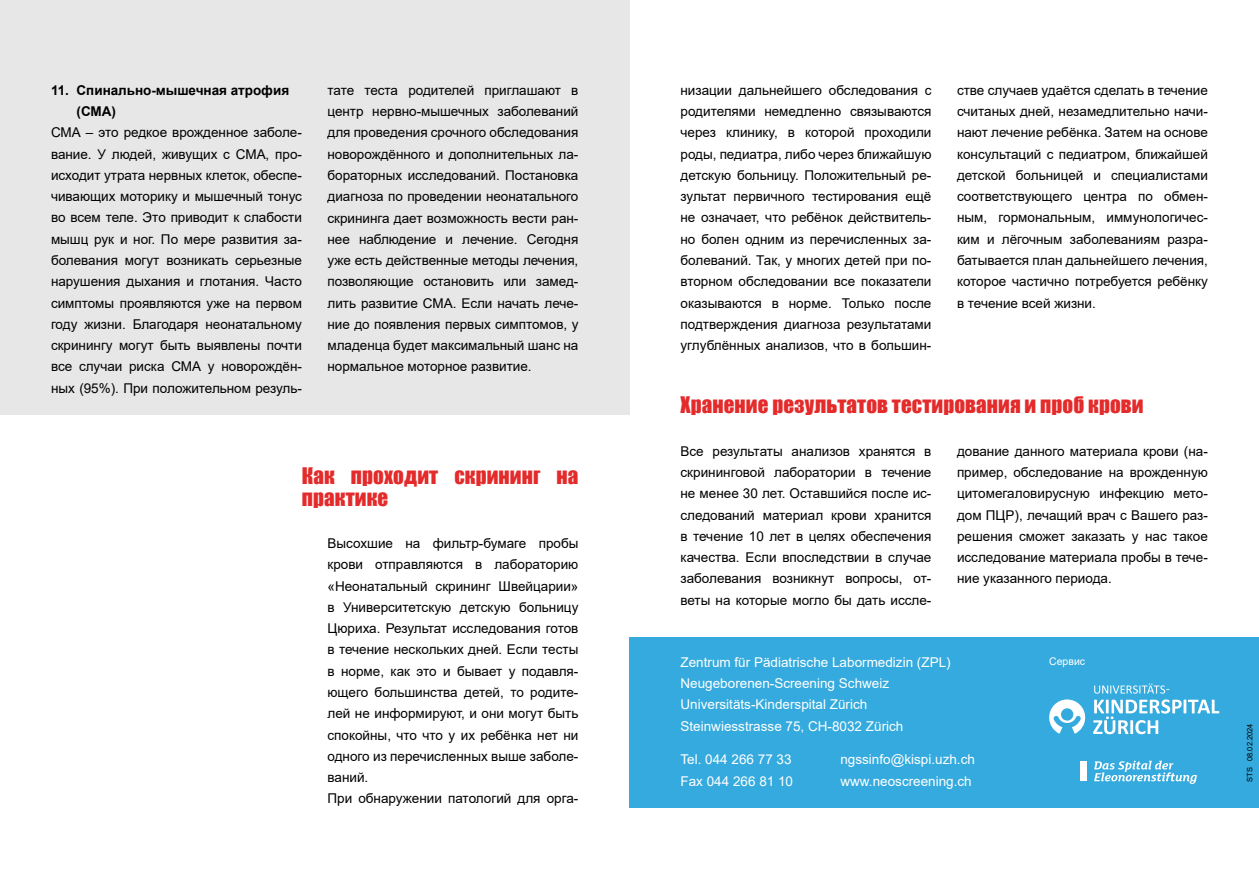
<style>
.page{position:relative;width:1259px;height:893px;background:#fff}
.page>*{position:absolute;margin:0;border:0;box-sizing:border-box;transform-origin:0 0}
.t1{font:21px/21.3px "Impact";letter-spacing:.005em;color:#e42b2b}
.t2{font:13.5px/21.3px "Arial";color:#000;text-align:justify}
.t3{font:13.5px/21.3px "Arial";color:#fff}
.t4{font:700 13.5px/21.3px "Arial";color:#000}
.t5{font:10.5px "Arial";color:#fff}
.t6{font:7.5px "Arial";color:#000}
</style>
<div class="page">
<div style="left:629px;top:638px;width:630px;height:170px;background:#35aade"></div>
<div style="left:0;top:0;width:629px;height:415px;background:#e7e7e7"></div>
<div style="left:1080px;top:761px;width:7px;height:20px;background:#fff"></div>
<svg style="left:1094px;top:761px;width:103px;height:23px"></svg>
<svg style="left:1093px;top:683px;width:126px;height:51px"></svg>
<svg style="left:1049px;top:699px;width:36px;height:35px"></svg>
<p class="t4" style="left:77px;top:80px;width:214px;text-indent:-26px">11. Спинально-мышечная атрофия (СМА)</p>
<p class="t2" style="left:51px;top:122px;width:252px">СМА – это редкое врожденное заболе&shy;вание. У людей, живущих с СМА, про&shy;исходит утрата нервных клеток, обеспе&shy;чивающих моторику и мышечный тонус во всем теле. Это приводит к слабости мышц рук и ног. По мере развития за&shy;болевания могут возникать серьезные нарушения дыхания и глотания. Часто симптомы проявляются уже на первом году жизни. Благодаря неонатальному скринингу могут быть выявлены почти все случаи риска СМА у новорождён&shy;ных (95%). При положительном резуль-</p>
<p class="t2" style="left:327px;top:79px;width:252px">тате теста родителей приглашают в центр нервно-мышечных заболеваний для проведения срочного обследования новорождённого и дополнительных ла&shy;бораторных исследований. Постановка диагноза по проведении неонатального скрининга дает возможность вести ран&shy;нее наблюдение и лечение. Сегодня уже есть действенные методы лечения, позволяющие остановить или замед&shy;лить развитие СМА. Если начать лече&shy;ние до появления первых симптомов, у младенца будет максимальный шанс на нормальное моторное развитие.</p>
<h1 class="t1" style="left:302px;top:465px;width:278px">Как проходит скрининг на практике</h1>
<p class="t2" style="left:327px;top:533px;width:252px;text-align:left">Высохшие на фильтр-бумаге пробы крови отправляются в лабораторию «Неонатальный скрининг Швейцарии» в Университетскую детскую больницу Цюриха. Результат исследования готов в течение нескольких дней. Если тесты в норме, как это и бывает у подавля&shy;ющего большинства детей, то родите&shy;лей не информируют, и они могут быть спокойны, что что у их ребёнка нет ни одного из перечисленных выше заболе&shy;ваний.<br>При обнаружении патологий для орга-</p>
<p class="t2" style="left:680px;top:79px;width:252px">низации дальнейшего обследования с родителями немедленно связываются через клинику, в которой проходили роды, педиатра, либо через ближайшую детскую больницу. Положительный ре&shy;зультат первичного тестирования ещё не означает, что ребёнок действитель&shy;но болен одним из перечисленных за&shy;болеваний. Так, у многих детей при по&shy;вторном обследовании все показатели оказываются в норме. Только после подтверждения диагноза результатами углублённых анализов, что в большин-</p>
<p class="t2" style="left:957px;top:79px;width:252px">стве случаев удаётся сделать в течение считаных дней, незамедлительно начи&shy;нают лечение ребёнка. Затем на основе консультаций с педиатром, ближайшей детской больницей и специалистами соответствующего центра по обмен&shy;ным, гормональным, иммунологичес&shy;ким и лёгочным заболеваниям разра&shy;батывается план дальнейшего лечения, которое частично потребуется ребёнку в течение всей жизни.</p>
<h1 class="t1" style="left:680px;top:394px;width:464px">Хранение результатов тестирования и проб крови</h1>
<p class="t2" style="left:680px;top:440px;width:252px">Все результаты анализов хранятся в скрининговой лаборатории в течение не менее 30 лет. Оставшийся после ис&shy;следований материал крови хранится в течение 10 лет в целях обеспечения качества. Если впоследствии в случае заболевания возникнут вопросы, от&shy;веты на которые могло бы дать иссле-</p>
<p class="t2" style="left:957px;top:440px;width:252px">дование данного материала крови (на&shy;пример, обследование на врожденную цитомегаловирусную инфекцию мето&shy;дом ПЦР), лечащий врач с Вашего раз&shy;решения сможет заказать у нас такое исследование материала пробы в тече&shy;ние указанного периода.</p>
<p class="t3" style="left:680px;top:651px;width:272px">Zentrum für Pädiatrische Labormedizin (ZPL)<br>Neugeborenen-Screening Schweiz Universitäts-Kinderspital Zürich Steinwiesstrasse 75, CH-8032 Zürich</p>
<p class="t3" style="left:680px;top:749px;width:114px">Tel. 044 266 77 33<br>Fax 044 266 81 10</p>
<p class="t3" style="left:840px;top:749px;width:136px">ngssinfo@kispi.uzh.ch</p>
<p class="t3" style="left:840px;top:770px;width:133px">www.neoscreening.ch</p>
<p class="t5" style="left:1049px;top:654px;width:37px">Сeрвис</p>
<p class="t6" style="left:1244px;top:761px;width:39px;rotate:-90deg">08.02.2024</p>
<p class="t6" style="left:1244px;top:782px;width:16px;rotate:-90deg">STS</p>
</div>
